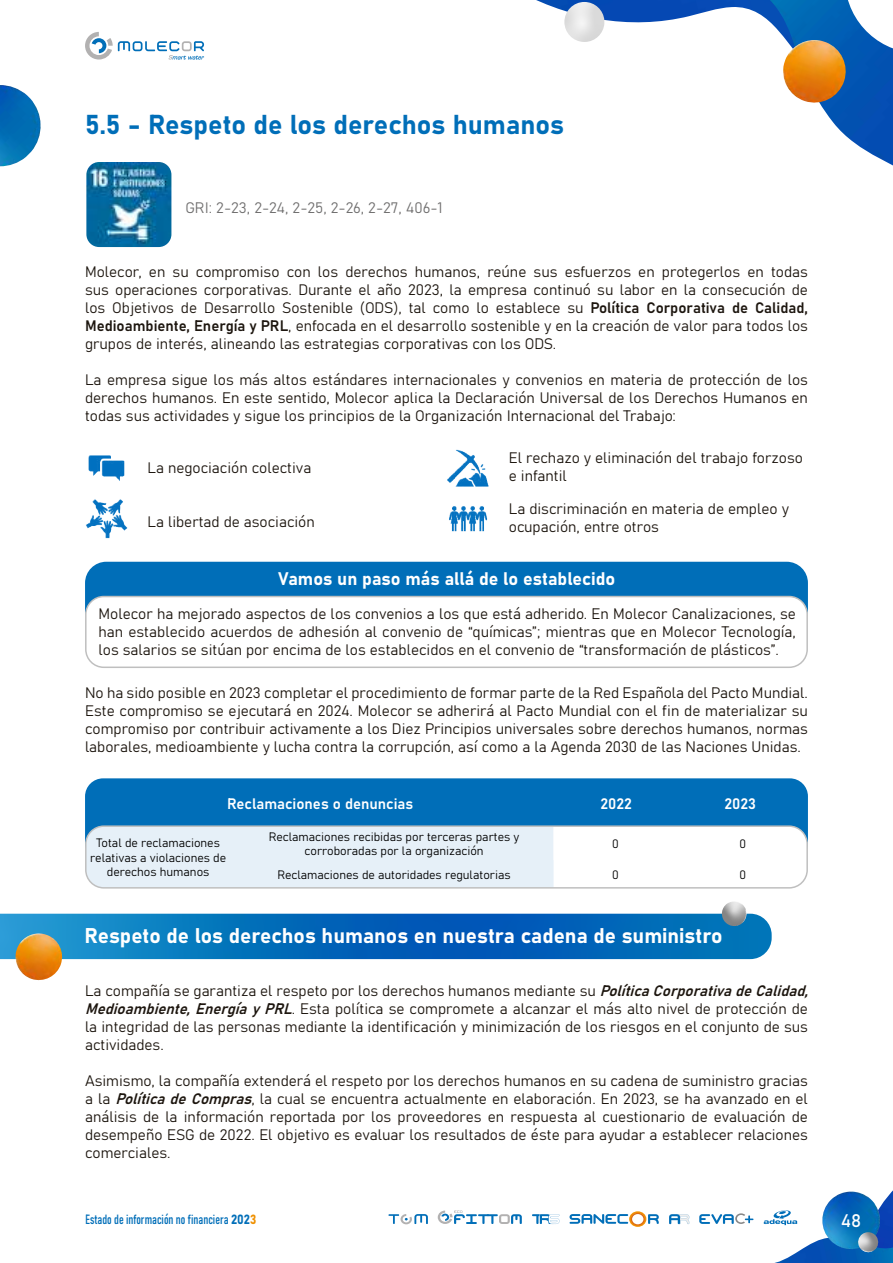
<style>
.page{position:relative;width:893px;height:1263px;background:#fff}
.page>*{position:absolute;margin:0;border:0;box-sizing:border-box;transform-origin:0 0}
.t1{font:27px "Bahnschrift";color:#006eb8}
.t2{font:21px "Bahnschrift";color:#fff}
.t3{font:18px "Bahnschrift";color:#fff}
.t4{font:15px/18px "Bahnschrift";color:#1d160f;text-align:justify}
.t5{font:15px "Bahnschrift";color:#706f6f}
.t6{font:15px "Bahnschrift";color:#fff}
.t7{font:13.2px "Bahnschrift";color:#006eb8;scale:.91 1}
.t8{font:12px/14.4px "Bahnschrift";color:#000;text-align:center}
.s1{font-style:italic}
.s2{color:#ef9000}
</style>
<div class="page">
<img style="left:86px;top:162px;width:85px;height:85px">
<img style="left:0;top:914px;width:772px;height:45px">
<img style="left:13px;top:933px;width:52px;height:48px">
<img style="left:720px;top:902px;width:28px;height:26px">
<img style="left:88px;top:455px;width:37px;height:26px">
<img style="left:86px;top:499px;width:42px;height:40px">
<img style="left:447px;top:449px;width:42px;height:38px">
<img style="left:449px;top:506px;width:39px;height:26px">
<img style="left:0;top:85px;width:41px;height:81px">
<div style="left:85px;top:778px;width:723px;height:83px;background:#006eb8;border-radius:18px"></div>
<svg style="left:86px;top:828px;width:721px;height:60px"></svg>
<div style="left:85px;top:825px;width:723px;height:63px;border:2px solid #bfbfbf;border-radius:18px"></div>
<div style="left:85px;top:562px;width:723px;height:68px;background:#006eb8;border-radius:21px"></div>
<div style="left:86px;top:596px;width:721px;height:71px;background:#fff;border-radius:18px"></div>
<div style="left:85px;top:596px;width:723px;height:72px;border:2px solid #bfbfbf;border-radius:18px"></div>
<img style="left:882px;top:1190px;width:11px;height:45px">
<img style="left:774px;top:1235px;width:119px;height:28px">
<img style="left:536px;top:0;width:80px;height:42px">
<img style="left:616px;top:0;width:277px;height:166px">
<svg style="left:843px;top:0;width:50px;height:55px"></svg>
<img style="left:564px;top:2px;width:40px;height:40px;border-radius:19px">
<img style="left:780px;top:40px;width:69px;height:66px">
<svg style="left:85px;top:32px;width:119px;height:28px"></svg>
<svg style="left:388px;top:1214px;width:40px;height:10px"></svg>
<svg style="left:764px;top:1210px;width:33px;height:15px"></svg>
<svg style="left:669px;top:1214px;width:20px;height:10px"></svg>
<svg style="left:699px;top:1213px;width:54px;height:11px"></svg>
<svg style="left:570px;top:1211px;width:89px;height:16px"></svg>
<svg style="left:532px;top:1214px;width:27px;height:10px"></svg>
<svg style="left:438px;top:1210px;width:84px;height:14px"></svg>
<img style="left:819px;top:1191px;width:63px;height:61px">
<img style="left:857px;top:1232px;width:22px;height:21px">
<h1 class="t1" style="left:85px;top:104px;width:481px">5.5 - Respeto de los derechos humanos</h1>
<p class="t5" style="left:185px;top:196px;width:258px">GRI: 2-23, 2-24, 2-25, 2-26, 2-27, 406-1</p>
<p class="t4" style="left:85px;top:261px;width:724px">Molecor, en su compromiso con los derechos humanos, reúne sus esfuerzos en protegerlos en todas sus operaciones corporativas. Durante el año 2023, la empresa continuó su labor en la consecución de los Objetivos de Desarrollo Sostenible (ODS), tal como lo establece su Política Corporativa de Calidad, Medioambiente, Energía y PRL, enfocada en el desarrollo sostenible y en la creación de valor para todos los grupos de interés, alineando las estrategias corporativas con los ODS.</p>
<p class="t4" style="left:85px;top:369px;width:724px">La empresa sigue los más altos estándares internacionales y convenios en materia de protección de los derechos humanos. En este sentido, Molecor aplica la Declaración Universal de los Derechos Humanos en todas sus actividades y sigue los principios de la Organización Internacional del Trabajo:</p>
<p class="t4" style="left:147px;top:458px;width:165px">La negociación colectiva</p>
<p class="t4" style="left:147px;top:511px;width:169px">La libertad de asociación</p>
<p class="t4" style="left:509px;top:448px;width:296px">El rechazo y eliminación del trabajo forzoso e infantil</p>
<p class="t4" style="left:509px;top:498px;width:282px">La discriminación en materia de empleo y ocupación, entre otros</p>
<p class="t3" style="left:278px;top:565px;width:338px">Vamos un paso más allá de lo establecido</p>
<p class="t4" style="left:99px;top:603px;width:699px">Molecor ha mejorado aspectos de los convenios a los que está adherido. En Molecor Canalizaciones, se han establecido acuerdos de adhesión al convenio de “químicas”; mientras que en Molecor Tecnología, los salarios se sitúan por encima de los establecidos en el convenio de “transformación de plásticos”.</p>
<p class="t4" style="left:85px;top:683px;width:724px">No ha sido posible en 2023 completar el procedimiento de formar parte de la Red Española del Pacto Mundial.<br>Este compromiso se ejecutará en 2024. Molecor se adherirá al Pacto Mundial con el fin de materializar su compromiso por contribuir activamente a los Diez Principios universales sobre derechos humanos, normas laborales, medioambiente y lucha contra la corrupción, así como a la Agenda 2030 de las Naciones Unidas.</p>
<p class="t6" style="left:227px;top:792px;width:188px">Reclamaciones o denuncias</p>
<p class="t6" style="left:600px;top:792px;width:33px">2022</p>
<p class="t6" style="left:724px;top:792px;width:33px">2023</p>
<p class="t8" style="left:90px;top:835px;width:137px">Total de reclamaciones relativas a violaciones de derechos humanos</p>
<p class="t8" style="left:269px;top:828px;width:252px">Reclamaciones recibidas por terceras partes y corroboradas por la organización</p>
<p class="t8" style="left:612px;top:836px;width:8px">0</p>
<p class="t8" style="left:740px;top:836px;width:8px">0</p>
<p class="t8" style="left:277px;top:866px;width:235px">Reclamaciones de autoridades regulatorias</p>
<p class="t8" style="left:612px;top:866px;width:8px">0</p>
<p class="t8" style="left:740px;top:866px;width:8px">0</p>
<h2 class="t2" style="left:85px;top:920px;width:639px">Respeto de los derechos humanos en nuestra cadena de suministro</h2>
<p class="t4" style="left:85px;top:981px;width:730px;text-align:left">La compañía se garantiza el respeto por los derechos humanos mediante su <span class="s1">PolíticaCorporativadeCalidad, Medioambiente,EnergíayPRL</span>. Esta política se compromete a alcanzar el más alto nivel de protección de la integridad de las personas mediante la identificación y minimización de los riesgos en el conjunto de sus actividades.</p>
<p class="t4" style="left:85px;top:1071px;width:724px">Asimismo, la compañía extenderá el respeto por los derechos humanos en su cadena de suministro gracias a la <span class="s1">PolíticadeCompras</span>, la cual se encuentra actualmente en elaboración. En 2023, se ha avanzado en el análisis de la información reportada por los proveedores en respuesta al cuestionario de evaluación de desempeño ESG de 2022. El objetivo es evaluar los resultados de éste para ayudar a establecer relaciones comerciales.</p>
<p class="t7" style="left:86px;top:1209px;width:189px">Estado de información no financiera 202<span class="s2">3</span></p>
<p class="t3" style="left:841px;top:1207px;width:22px">48</p>
</div>
